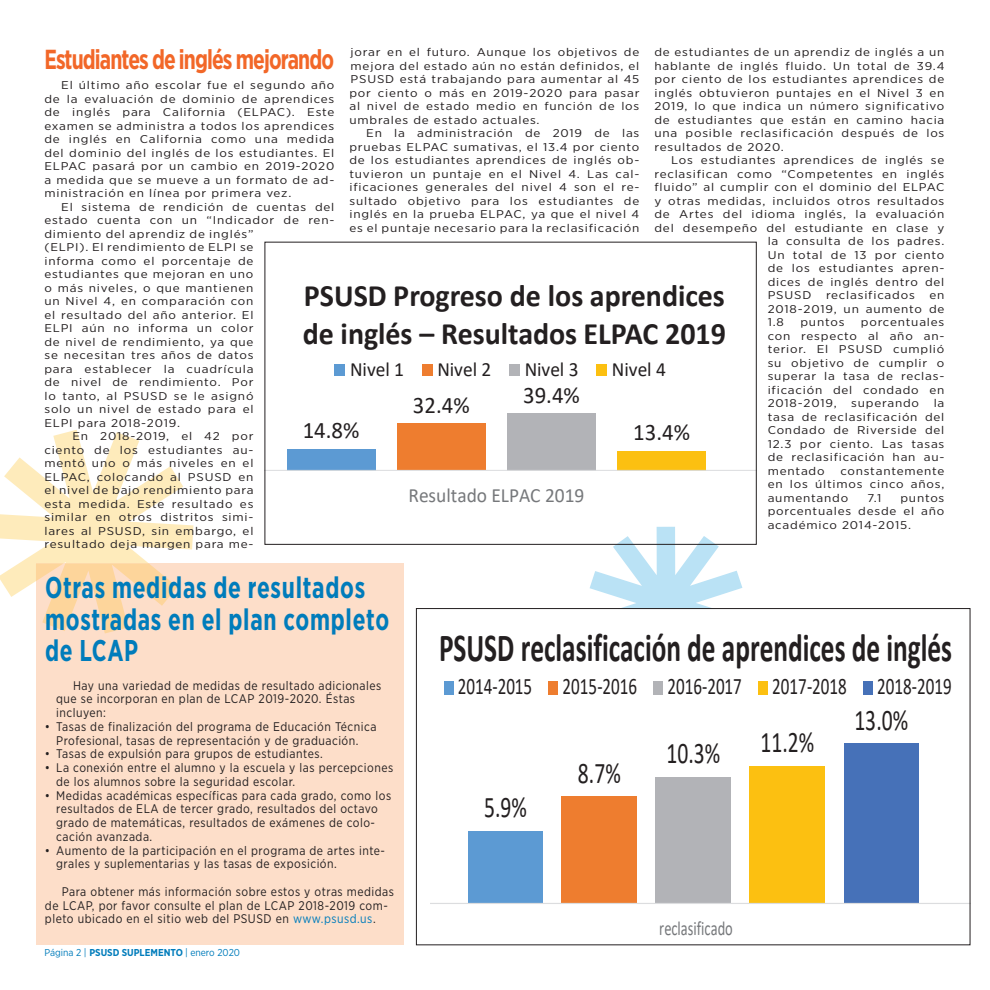
<style>
.page{position:relative;width:990px;height:990px;background:#fff}
.page>*{position:absolute;margin:0;border:0;box-sizing:border-box;transform-origin:0 0}
.t1{font:700 39.88px "Calibri";color:#231f20;scale:.68 1}
.t2{font:700 31.25px/38px "Calibri";color:#231f20;scale:.96 1}
.t3{font:700 30px/31.2px "Gotham Narrow";letter-spacing:.03em;color:#007cbb;scale:.8 1}
.t4{font:30px "Calibri";color:#231f20;scale:.72 1}
.t5{font:700 27.5px "Gotham Narrow";letter-spacing:-.04em;color:#f26728;scale:.8 1}
.t6{font:23.75px "Calibri";color:#231f20;scale:.72 1}
.t7{font:23.75px "Calibri";color:#231f20;scale:.96 1}
.t8{font:20.25px "Calibri";letter-spacing:-.005em;color:#231f20;scale:.96 1}
.t9{font:20.25px "Calibri";color:#76787b;scale:.96 1}
.t10{font:20.12px "Calibri";color:#76787b;scale:.72 1}
.t11{font:12.5px/13.8px "Gotham Narrow";letter-spacing:.04em;color:#231f20}
.t12{font:11.25px/13.5px "Gotham Narrow";letter-spacing:.06em;color:#231f20;text-align:justify;scale:1.2 1}
.t13{font:10px "Gotham Narrow";color:#007cbb}
.s1{color:#007cbb}
.s2{font-weight:700}
</style>
<div class="page">
<div style="left:36px;top:563px;width:367px;height:382px;background:#fddec9"></div>
<svg style="left:0;top:430px;width:193px;height:204px"></svg>
<div style="left:468px;top:831px;width:75px;height:72px;background:#5c9ad3"></div>
<div style="left:562px;top:796px;width:75px;height:107px;background:#ee7d2f"></div>
<div style="left:656px;top:777px;width:75px;height:126px;background:#b2b3b7"></div>
<div style="left:750px;top:766px;width:75px;height:137px;background:#fcc011"></div>
<div style="left:844px;top:743px;width:75px;height:160px;background:#4671b8"></div>
<hr style="left:430px;top:903px;width:540px;height:1px;background:#dcdddf">
<div style="left:444px;top:681px;width:9px;height:13px;background:#5c9ad3"></div>
<div style="left:549px;top:681px;width:9px;height:13px;background:#ee7d2f"></div>
<div style="left:654px;top:681px;width:9px;height:13px;background:#b2b3b7"></div>
<div style="left:758px;top:681px;width:10px;height:13px;background:#fcc011"></div>
<div style="left:863px;top:681px;width:10px;height:13px;background:#4671b8"></div>
<svg style="left:590px;top:527px;width:152px;height:81px"></svg>
<svg style="left:267px;top:364px;width:487px;height:107px"></svg>
<div style="left:265px;top:242px;width:491px;height:303px;border:1px solid #231f20"></div>
<p class="t12" style="left:654px;top:45px;width:243px">de estudiantes de un aprendiz de inglés a un hablante de inglés fluido. Un total de 39.4 por ciento de los estudiantes aprendices de inglés obtuvieron puntajes en el Nivel 3 en 2019, lo que indica un número significativo de estudiantes que están en camino hacia una posible reclasificación después de los resultados de 2020.</p>
<p class="t12" style="left:671px;top:153px;width:229px">Los estudiantes aprendices de inglés se</p>
<p class="t12" style="left:654px;top:167px;width:243px">reclasifican como “Competentes en inglés</p>
<p class="t12" style="left:654px;top:180px;width:243px">fluido” al cumplir con el dominio del ELPAC</p>
<p class="t12" style="left:654px;top:194px;width:243px">y otras medidas, incluidos otros resultados</p>
<p class="t12" style="left:654px;top:207px;width:243px">de Artes del idioma inglés, la evaluación</p>
<p class="t12" style="left:654px;top:221px;width:243px">del desempeño del estudiante en clase y</p>
<p class="t12" style="left:768px;top:234px;width:149px">la consulta de los padres.</p>
<p class="t12" style="left:768px;top:248px;width:149px">Un total de 13 por ciento</p>
<p class="t12" style="left:768px;top:261px;width:149px">de los estudiantes apren-</p>
<p class="t12" style="left:768px;top:275px;width:149px">dices de inglés dentro del</p>
<p class="t12" style="left:768px;top:288px;width:38px">PSUSD</p>
<p class="t12" style="left:826px;top:288px;width:76px">reclasificados</p>
<p class="t12" style="left:349px;top:45px;width:243px">jorar en el futuro. Aunque los objetivos de mejora del estado aún no están definidos, el PSUSD está trabajando para aumentar al 45 por ciento o más en 2019-2020 para pasar al nivel de estado medio en función de los umbrales de estado actuales.</p>
<p class="t12" style="left:349px;top:126px;width:243px;text-indent:17px">En la administración de 2019 de las pruebas ELPAC sumativas, el 13.4 por ciento de los estudiantes aprendices de inglés ob&shy;tuvieron un puntaje en el Nivel 4. Las cal&shy;ificaciones generales del nivel 4 son el re&shy;sultado objetivo para los estudiantes de inglés en la prueba ELPAC, ya que el nivel 4 es el puntaje necesario para la reclasificación</p>
<h3 class="t5" style="left:44px;top:42px;width:364px">Estudiantes de inglés mejorando</h3>
<p class="t12" style="left:44px;top:78px;width:243px;text-indent:17px">El último año escolar fue el segundo año de la evaluación de dominio de aprendices de inglés para California (ELPAC). Este examen se administra a todos los aprendices de inglés en California como una medida del dominio del inglés de los estudiantes. El ELPAC pasará por un cambio en 2019-2020 a medida que se mueve a un formato de ad&shy;ministración en línea por primera vez.</p>
<p class="t12" style="left:61px;top:200px;width:229px">El sistema de rendición de cuentas del</p>
<p class="t12" style="left:44px;top:213px;width:243px">estado cuenta con un “Indicador de ren-</p>
<p class="t12" style="left:44px;top:227px;width:176px">dimiento del aprendiz de inglés”</p>
<p class="t12" style="left:44px;top:240px;width:176px">(ELPI). El rendimiento de ELPI se</p>
<p class="t12" style="left:44px;top:254px;width:176px">informa como el porcentaje de</p>
<p class="t12" style="left:44px;top:267px;width:176px">estudiantes que mejoran en uno</p>
<p class="t12" style="left:44px;top:281px;width:176px">o más niveles, o que mantienen</p>
<p class="t12" style="left:44px;top:294px;width:176px">un Nivel 4, en comparación con</p>
<p class="t12" style="left:44px;top:308px;width:176px">el resultado del año anterior. El</p>
<p class="t12" style="left:44px;top:321px;width:176px">ELPI aún no informa un color</p>
<p class="t12" style="left:44px;top:335px;width:176px">de nivel de rendimiento, ya que</p>
<p class="t12" style="left:44px;top:348px;width:176px">se necesitan tres años de datos</p>
<p class="t12" style="left:44px;top:362px;width:176px">para establecer la cuadrícula</p>
<p class="t12" style="left:44px;top:375px;width:176px">de nivel de rendimiento. Por</p>
<p class="t12" style="left:44px;top:389px;width:176px">lo tanto, al PSUSD se le asignó</p>
<p class="t12" style="left:44px;top:402px;width:176px">solo un nivel de estado para el</p>
<p class="t12" style="left:44px;top:416px;width:115px">ELPI para 2018-2019.</p>
<p class="t12" style="left:73px;top:429px;width:152px">En 2018-2019, el 42 por</p>
<p class="t12" style="left:44px;top:443px;width:176px">ciento de los estudiantes au-</p>
<p class="t12" style="left:44px;top:456px;width:176px">mentó uno o más niveles en el</p>
<p class="t12" style="left:44px;top:470px;width:176px">ELPAC, colocando al PSUSD en</p>
<p class="t12" style="left:44px;top:483px;width:176px">el nivel de bajo rendimiento para</p>
<p class="t12" style="left:44px;top:497px;width:176px">esta medida. Este resultado es</p>
<p class="t12" style="left:44px;top:510px;width:176px">similar en otros distritos simi-</p>
<p class="t12" style="left:44px;top:524px;width:176px">lares al PSUSD, sin embargo, el</p>
<p class="t12" style="left:44px;top:537px;width:176px">resultado deja margen para me-</p>
<h2 class="t2" style="left:303px;top:276px;width:442px">PSUSD Progreso de los aprendices de inglés – Resultados ELPAC 2019</h2>
<h3 class="t8" style="left:350px;top:355px;width:58px">Nivel 1</h3>
<h3 class="t8" style="left:437px;top:355px;width:58px">Nivel 2</h3>
<h3 class="t8" style="left:525px;top:355px;width:58px">Nivel 3</h3>
<h3 class="t8" style="left:612px;top:355px;width:58px">Nivel 4</h3>
<p class="t12" style="left:768px;top:288px;width:149px;text-indent:162px">en 2018-2019, un aumento de 1.8</p>
<p class="t12" style="left:768px;top:315px;width:149px;text-indent:93px">porcentuales con respecto al año an&shy;terior. El PSUSD cumplió su objetivo de cumplir o superar la tasa de reclas&shy;ificación del condado en 2018-2019,</p>
<p class="t12" style="left:800px;top:315px;width:38px">puntos</p>
<h3 class="t7" style="left:523px;top:378px;width:61px">39.4%</h3>
<h3 class="t7" style="left:413px;top:389px;width:61px">32.4%</h3>
<p class="t12" style="left:768px;top:396px;width:149px;text-indent:166px">la tasa de reclasificación del Condado de Riverside del 12.3 por ciento. Las tasas de reclasificación han au&shy;mentado</p>
<p class="t12" style="left:851px;top:396px;width:58px">superando</p>
<h3 class="t7" style="left:303px;top:414px;width:61px">14.8%</h3>
<h3 class="t7" style="left:633px;top:416px;width:61px">13.4%</h3>
<p class="t12" style="left:768px;top:464px;width:149px;text-indent:73px">constantemente en los últimos cinco años, aumentando</p>
<h3 class="t9" style="left:409px;top:482px;width:185px">Resultado ELPAC 2019</h3>
<p class="t12" style="left:867px;top:491px;width:13px">7.1</p>
<p class="t12" style="left:768px;top:491px;width:149px;text-indent:133px">puntos porcentuales desde el año académico 2014-2015.</p>
<h3 class="t3" style="left:45px;top:572px;width:432px">Otras medidas de resultados mostradas en el plan completo de LCAP</h3>
<p class="t11" style="left:56px;top:678px;width:327px;text-indent:17px">Hay una variedad de medidas de resultado adicionales que se incorporan en plan de LCAP 2019-2020. Éstas incluyen:</p>
<p class="t11" style="left:45px;top:719px;width:333px;text-align:center">• Tasas de finalización del programa de Educación Técnica<br>Profesional, tasas de representación y de graduación.</p>
<p class="t11" style="left:45px;top:747px;width:279px">• Tasas de expulsión para grupos de estudiantes.</p>
<p class="t11" style="left:56px;top:761px;width:339px;text-indent:-11px">• La conexión entre el alumno y la escuela y las percepciones de los alumnos sobre la seguridad escolar.</p>
<p class="t11" style="left:56px;top:788px;width:336px;text-indent:-11px">• Medidas académicas específicas para cada grado, como los resultados de ELA de tercer grado, resultados del octavo grado de matemáticas, resultados de exámenes de colo&shy;cación avanzada.</p>
<p class="t11" style="left:56px;top:843px;width:330px;text-indent:-11px">• Aumento de la participación en el programa de artes inte&shy;grales y suplementarias y las tasas de exposición.</p>
<p class="t11" style="left:45px;top:884px;width:351px;text-indent:17px">Para obtener más información sobre estos y otras medidas de LCAP, por favor consulte el plan de LCAP 2018-2019 com&shy;pleto ubicado en el sitio web del PSUSD en <span class="s1">www.psusd.us</span>.</p>
<p class="t13" style="left:44px;top:946px;width:197px">Página 2 | <span class="s2">PSUSD SUPLEMENTO</span> | enero 2020</p>
<h1 class="t1" style="left:439px;top:620px;width:756px">PSUSD reclasificación de aprendices de inglés</h1>
<h3 class="t6" style="left:458px;top:670px;width:105px">2014-2015</h3>
<h3 class="t6" style="left:563px;top:670px;width:105px">2015-2016</h3>
<h3 class="t6" style="left:667px;top:670px;width:105px">2016-2017</h3>
<h3 class="t6" style="left:772px;top:670px;width:105px">2017-2018</h3>
<h3 class="t6" style="left:877px;top:670px;width:105px">2018-2019</h3>
<h3 class="t4" style="left:484px;top:786px;width:61px">5.9%</h3>
<h3 class="t4" style="left:578px;top:752px;width:61px">8.7%</h3>
<h3 class="t4" style="left:667px;top:732px;width:76px">10.3%</h3>
<h3 class="t4" style="left:760px;top:721px;width:76px">11.2%</h3>
<h3 class="t4" style="left:854px;top:699px;width:76px">13.0%</h3>
<h3 class="t10" style="left:659px;top:915px;width:104px">reclasificado</h3>
</div>
